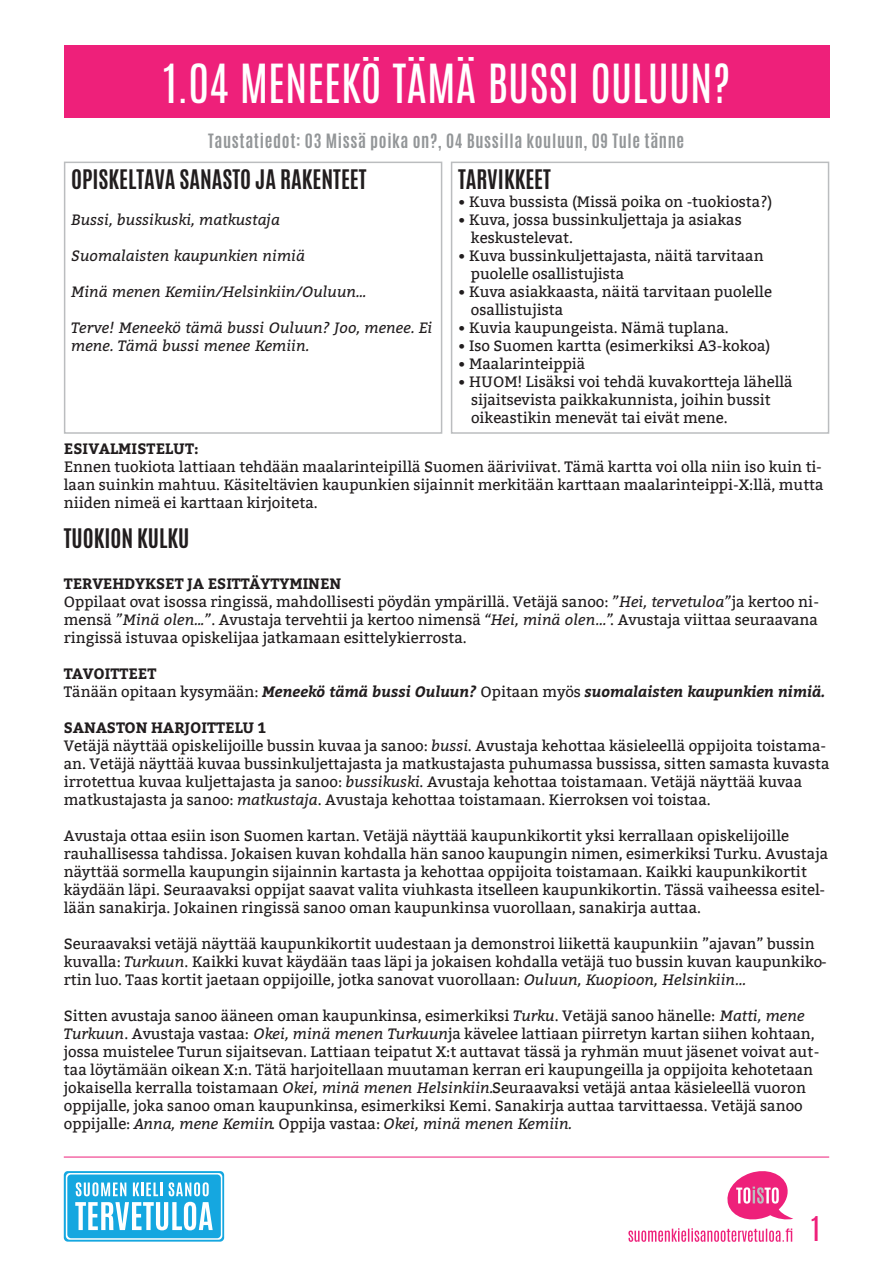
<style>
.page{position:relative;width:893px;height:1263px;background:#fff}
.page>*{position:absolute;margin:0;border:0;box-sizing:border-box;transform-origin:0 0}
.t1{font:45px "Antonio";color:#fff}
.t2{font:28.5px "Antonio";color:#ee207a}
.t3{font:700 22.5px "Antonio";color:#211d1e}
.t4{font:700 16.5px "Antonio";letter-spacing:.04em;color:#939698}
.t5{font:15px/18px "Bitter";color:#211d1e}
.t6{font:italic 15px/18px "Bitter";color:#211d1e}
.t7{font:italic 700 15px/18px "Bitter";color:#211d1e}
.t8{font:700 15px "Bitter";letter-spacing:.01em;color:#211d1e}
.s1{font-weight:700}
.s2{font-style:italic}
.s3{font-style:normal}
.s4{font-weight:400;font-style:normal}
</style>
<div class="page">
<svg style="left:64px;top:1171px;width:160px;height:70px"></svg>
<svg style="left:66px;top:1173px;width:156px;height:67px"></svg>
<hr style="left:64px;top:1157px;width:765px;height:1px;background:#ee207a">
<div style="left:64px;top:45px;width:765px;height:73px;background:#ee207a"></div>
<div style="left:64px;top:162px;width:378px;height:272px;border:2px solid #bbbdbf"></div>
<div style="left:451px;top:162px;width:378px;height:272px;border:2px solid #bbbdbf"></div>
<svg style="left:628px;top:1171px;width:165px;height:71px"></svg>
<h1 class="t1" style="left:163px;top:51px;width:569px">1.04 MENEEKÖ TÄMÄ BUSSI OULUUN?</h1>
<p class="t4" style="left:208px;top:129px;width:478px">Taustatiedot: 03 Missä poika on?, 04 Bussilla kouluun, 09 Tule tänne</p>
<h3 class="t3" style="left:71px;top:163px;width:297px">OPISKELTAVA SANASTO JA RAKENTEET</h3>
<p class="t6" style="left:71px;top:210px;width:210px">Bussi, bussikuski, matkustaja</p>
<p class="t6" style="left:71px;top:246px;width:235px">Suomalaisten kaupunkien nimiä</p>
<p class="t6" style="left:71px;top:282px;width:296px">Minä menen Kemiin/Helsinkiin/Ouluun...</p>
<p class="t6" style="left:71px;top:318px;width:363px">Terve! Meneekö tämä bussi Ouluun? Joo, menee. Ei mene. Tämä bussi menee Kemiin.</p>
<h3 class="t3" style="left:458px;top:163px;width:94px">TARVIKKEET</h3>
<p class="t5" style="left:458px;top:193px;width:316px">• Kuva bussista (Missä poika on -tuokiosta?)</p>
<p class="t5" style="left:471px;top:211px;width:272px;text-indent:-13px">• Kuva, jossa bussinkuljettaja ja asiakas keskustelevat.</p>
<p class="t5" style="left:471px;top:247px;width:294px;text-indent:-13px">• Kuva bussinkuljettajasta, näitä tarvitaan puolelle osallistujista</p>
<p class="t5" style="left:471px;top:283px;width:303px;text-indent:-13px">• Kuva asiakkaasta, näitä tarvitaan puolelle osallistujista</p>
<p class="t5" style="left:458px;top:319px;width:272px">• Kuvia kaupungeista. Nämä tuplana.</p>
<p class="t5" style="left:458px;top:337px;width:314px">• Iso Suomen kartta (esimerkiksi A3-kokoa)</p>
<p class="t5" style="left:458px;top:355px;width:129px">• Maalarinteippiä</p>
<p class="t5" style="left:471px;top:373px;width:323px;text-indent:-13px">• HUOM! Lisäksi voi tehdä kuvakortteja lähellä sijaitsevista paikkakunnista, joihin bussit oikeastikin menevät tai eivät mene.</p>
<p class="t8" style="left:64px;top:439px;width:136px">ESIVALMISTELUT:</p>
<p class="t5" style="left:64px;top:458px;width:761px">Ennen tuokiota lattiaan tehdään maalarinteipillä Suomen ääriviivat. Tämä kartta voi olla niin iso kuin ti&shy;laan suinkin mahtuu. Käsiteltävien kaupunkien sijainnit merkitään karttaan maalarinteippi-X:llä, mutta niiden nimeä ei karttaan kirjoiteta.</p>
<h3 class="t3" style="left:64px;top:522px;width:127px">TUOKION KULKU</h3>
<p class="t5" style="left:64px;top:575px;width:757px"><span class="s1">TERVEHDYKSET JA ESITTÄYTYMINEN<br></span>Oppilaat ovat isossa ringissä, mahdollisesti pöydän ympärillä. Vetäjä sanoo: <span class="s2">”Hei, tervetuloa”</span>ja kertoo ni&shy;mensä <span class="s2">”Minä olen...”</span>. Avustaja tervehtii ja kertoo nimensä <span class="s2">“Hei, minä olen…”</span>. Avustaja viittaa seuraavana ringissä istuvaa opiskelijaa jatkamaan esittelykierrosta.</p>
<p class="t7" style="left:64px;top:664px;width:763px"><span class="s3">TAVOITTEET<br></span><span class="s4">Tänään opitaan kysymään:</span> Meneekö tämä bussi Ouluun? <span class="s4">Opitaan myös</span> suomalaisten kaupunkien nimiä.</p>
<p class="t5" style="left:64px;top:719px;width:767px"><span class="s1">SANASTON HARJOITTELU 1<br></span>Vetäjä näyttää opiskelijoille bussin kuvaa ja sanoo: <span class="s2">bussi</span>. Avustaja kehottaa käsieleellä oppijoita toistama&shy;an. Vetäjä näyttää kuvaa bussinkuljettajasta ja matkustajasta puhumassa bussissa, sitten samasta kuvasta irrotettua kuvaa kuljettajasta ja sanoo: <span class="s2">bussikuski</span>. Avustaja kehottaa toistamaan. Vetäjä näyttää kuvaa matkustajasta ja sanoo: <span class="s2">matkustaja</span>. Avustaja kehottaa toistamaan. Kierroksen voi toistaa.</p>
<p class="t5" style="left:64px;top:827px;width:766px">Avustaja ottaa esiin ison Suomen kartan. Vetäjä näyttää kaupunkikortit yksi kerrallaan opiskelijoille rauhallisessa tahdissa. Jokaisen kuvan kohdalla hän sanoo kaupungin nimen, esimerkiksi Turku. Avustaja näyttää sormella kaupungin sijainnin kartasta ja kehottaa oppijoita toistamaan. Kaikki kaupunkikortit käydään läpi. Seuraavaksi oppijat saavat valita viuhkasta itselleen kaupunkikortin. Tässä vaiheessa esitel&shy;lään sanakirja. Jokainen ringissä sanoo oman kaupunkinsa vuorollaan, sanakirja auttaa.</p>
<p class="t5" style="left:64px;top:935px;width:764px">Seuraavaksi vetäjä näyttää kaupunkikortit uudestaan ja demonstroi liikettä kaupunkiin ”ajavan” bussin kuvalla: <span class="s2">Turkuun</span>. Kaikki kuvat käydään taas läpi ja jokaisen kohdalla vetäjä tuo bussin kuvan kaupunkiko&shy;rtin luo. Taas kortit jaetaan oppijoille, jotka sanovat vuorollaan: <span class="s2">Ouluun, Kuopioon, Helsinkiin…</span></p>
<p class="t5" style="left:64px;top:1007px;width:757px">Sitten avustaja sanoo ääneen oman kaupunkinsa, esimerkiksi <span class="s2">Turku</span>. Vetäjä sanoo hänelle: <span class="s2">Matti, mene Turkuun</span>. Avustaja vastaa: <span class="s2">Okei, minä menen Turkuun</span>ja kävelee lattiaan piirretyn kartan siihen kohtaan, jossa muistelee Turun sijaitsevan. Lattiaan teipatut X:t auttavat tässä ja ryhmän muut jäsenet voivat aut&shy;taa löytämään oikean X:n. Tätä harjoitellaan muutaman kerran eri kaupungeilla ja oppijoita kehotetaan jokaisella kerralla toistamaan <span class="s2">Okei, minä menen Helsinkiin.</span> Seuraavaksi vetäjä antaa käsieleellä vuoron oppijalle, joka sanoo oman kaupunkinsa, esimerkiksi Kemi. Sanakirja auttaa tarvittaessa. Vetäjä sanoo oppijalle: <span class="s2">Anna, mene Kemiin</span>. Oppija vastaa: <span class="s2">Okei, minä menen Kemiin.</span></p>
<h2 class="t2" style="left:811px;top:1208px;width:10px">1</h2>
</div>
